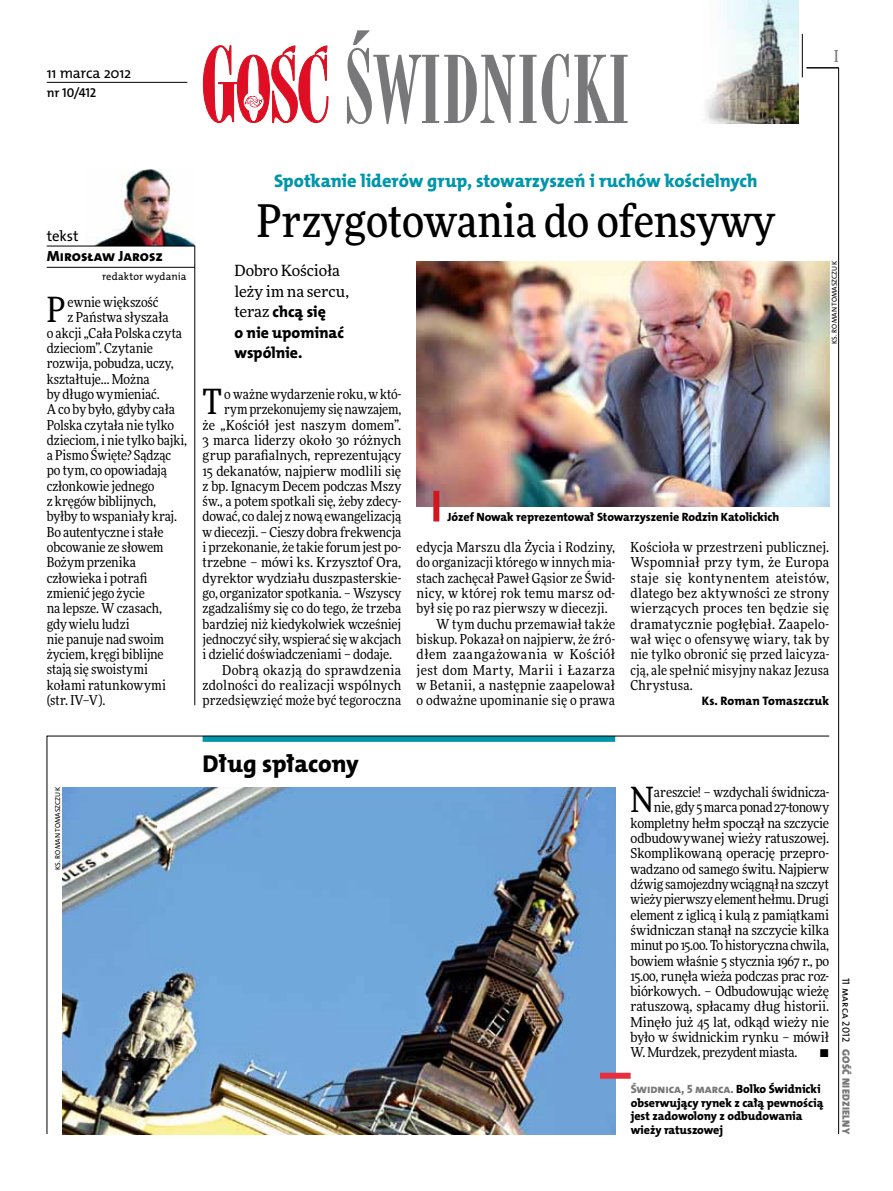
<style>
.page{position:relative;width:893px;height:1191px;background:#fff}
.page>*{position:absolute;margin:0;border:0;box-sizing:border-box;transform-origin:0 0}
.t1{font:500 45px "Freeday Narrow";color:#000}
.t2{font:34.8px "Freeday Narrow News";color:#000}
.t3{font:24.45px "The Mix HP8 Ex Bld";letter-spacing:-.005em;color:#000}
.t4{font:18.3px "The Mix HP8 Ex Bld";letter-spacing:-.005em;color:#0096aa}
.t5{font:500 16.5px "Freeday Narrow";color:#787779;scale:.9 1}
.t6{font:15.75px/20.4px "The Mix HP8 Ex Bld";letter-spacing:-.005em;color:#000}
.t7{font:15.45px/20.4px "Freeday News";letter-spacing:-.005em;color:#000}
.t8{font:14.85px "The Mix HP5 Plain";letter-spacing:-.015em;color:#000}
.t9{font:14.85px "The Mix HP8 Ex Bld";color:#000}
.t10{font:13.65px/15.3px "Freeday Narrow News";letter-spacing:-.005em;color:#000;text-align:justify}
.t11{font:13.65px "Freeday Narrow News";letter-spacing:.015em;color:#000}
.t12{font:13.65px "Freeday Narrow News";letter-spacing:.02em;color:#000}
.t13{font:13.65px "Freeday Narrow News";letter-spacing:.025em;color:#000}
.t14{font:13.65px "Freeday Narrow News";letter-spacing:.035em;color:#000}
.t15{font:12.9px "The Mix HP6 Se Bld";letter-spacing:-.015em;color:#000}
.t16{font:12.3px "The Mix HP8 Ex Bld";letter-spacing:.005em;color:#000}
.t17{font:12px/13.5px "The Mix HP8 Ex Bld";letter-spacing:-.005em;color:#000}
.t18{font:10.5px "The Mix HP5 Plain";letter-spacing:.01em;color:#000}
.t19{font:10.5px "The Mix HP9 Blk";letter-spacing:.025em;color:#787779}
.t20{font:7.2px "The Mix HP5 Plain";letter-spacing:.005em;color:#000}
.s1{font-family:"Freeday News";font-size:15.45px}
.s2{color:#787779}
</style>
<div class="page">
<hr style="left:838px;top:68px;width:1px;height:1066px;background:#000">
<hr style="left:802px;top:34px;width:1px;height:43px;background:#000">
<svg style="left:47px;top:735px;width:783px;height:399px"></svg>
<hr style="left:195px;top:246px;width:1px;height:459px;background:#000">
<hr style="left:806px;top:68px;width:33px;height:1px;background:#000">
<svg style="left:203px;top:45px;width:125px;height:78px"></svg>
<svg style="left:347px;top:30px;width:281px;height:94px"></svg>
<img style="left:705px;top:0;width:93px;height:123px">
<img style="left:85px;top:169px;width:110px;height:77px">
<hr style="left:47px;top:246px;width:148px;height:1px;background:#000">
<hr style="left:47px;top:267px;width:148px;height:1px;background:#000">
<hr style="left:47px;top:82px;width:140px;height:1px;background:#000">
<img style="left:62px;top:787px;width:553px;height:347px">
<img style="left:416px;top:261px;width:413px;height:245px">
<div style="left:433px;top:491px;width:6px;height:30px;background:#d3151f"></div>
<div style="left:600px;top:1072px;width:31px;height:6px;background:#e92f3f"></div>
<p class="t8" style="left:47px;top:63px;width:86px">11 marca 2012</p>
<p class="t15" style="left:47px;top:85px;width:51px">nr 10/412</p>
<p class="t5" style="left:834px;top:46px;width:6px">I</p>
<p class="t8" style="left:47px;top:227px;width:33px">tekst</p>
<p class="t9" style="left:47px;top:247px;width:118px">Mirosław Jarosz</p>
<p class="t18" style="left:102px;top:270px;width:86px">redaktor wydania</p>
<h2 class="t2" style="left:47px;top:289px;width:20px">P</h2>
<p class="t10" style="left:68px;top:294px;width:92px">ewnie większość</p>
<p class="t10" style="left:68px;top:310px;width:102px">z Państwa słyszała</p>
<p class="t10" style="left:47px;top:325px;width:137px">o akcji „Cała Polska czyta</p>
<p class="t10" style="left:47px;top:340px;width:108px">dzieciom”. Czytanie</p>
<p class="t10" style="left:47px;top:356px;width:129px">rozwija, pobudza, uczy,</p>
<p class="t10" style="left:47px;top:371px;width:104px">kształtuje… Można</p>
<p class="t10" style="left:47px;top:386px;width:115px">by długo wymieniać.</p>
<p class="t10" style="left:47px;top:401px;width:130px">A co by było, gdyby cała</p>
<p class="t10" style="left:47px;top:417px;width:129px">Polska czytała nie tylko</p>
<p class="t10" style="left:47px;top:432px;width:142px">dzieciom, i nie tylko bajki,</p>
<p class="t10" style="left:47px;top:447px;width:126px">a Pismo Święte? Sądząc</p>
<p class="t10" style="left:47px;top:463px;width:122px">po tym, co opowiadają</p>
<p class="t10" style="left:47px;top:478px;width:109px">członkowie jednego</p>
<p class="t10" style="left:47px;top:493px;width:111px">z kręgów biblijnych,</p>
<p class="t10" style="left:47px;top:509px;width:132px">byłby to wspaniały kraj.</p>
<p class="t10" style="left:47px;top:524px;width:118px">Bo autentyczne i stałe</p>
<p class="t10" style="left:47px;top:539px;width:118px">obcowanie ze słowem</p>
<p class="t10" style="left:47px;top:554px;width:91px">Bożym przenika</p>
<p class="t10" style="left:47px;top:570px;width:102px">człowieka i potrafi</p>
<p class="t10" style="left:47px;top:585px;width:100px">zmienić jego życie</p>
<p class="t10" style="left:47px;top:600px;width:117px">na lepsze. W czasach,</p>
<p class="t10" style="left:47px;top:616px;width:84px">gdy wielu ludzi</p>
<p class="t10" style="left:47px;top:631px;width:119px">nie panuje nad swoim</p>
<p class="t10" style="left:47px;top:646px;width:118px">życiem, kręgi biblijne</p>
<p class="t10" style="left:47px;top:662px;width:103px">stają się swoistymi</p>
<p class="t11" style="left:47px;top:676px;width:121px">kołami ratunkowymi</p>
<p class="t10" style="left:47px;top:692px;width:60px">(str. IV–V).</p>
<h3 class="t4" style="left:274px;top:169px;width:485px">Spotkanie liderów grup, stowarzyszeń i ruchów kościelnych</h3>
<h1 class="t1" style="left:257px;top:193px;width:519px">Przygotowania do ofensywy</h1>
<p class="t7" style="left:234px;top:260px;width:116px">Dobro Kościoła leży im na sercu,</p>
<p class="t6" style="left:234px;top:302px;width:111px"><span class="s1">teraz</span> chcą się<br>o nie upominać wspólnie.</p>
<p class="t20" style="left:830px;top:344px;width:83px;rotate:-90deg">Ks. Roman Tomaszczuk</p>
<h2 class="t2" style="left:203px;top:380px;width:21px">T</h2>
<p class="t10" style="left:224px;top:386px;width:178px">o ważne wydarzenie roku, w któ-</p>
<p class="t10" style="left:224px;top:401px;width:178px">rym przekonujemy się nawzajem,</p>
<p class="t10" style="left:203px;top:417px;width:200px">że „Kościół jest naszym domem”.</p>
<p class="t10" style="left:203px;top:432px;width:200px">3 marca liderzy około 30 różnych</p>
<p class="t10" style="left:203px;top:447px;width:200px">grup parafialnych, reprezentujący</p>
<p class="t10" style="left:203px;top:463px;width:200px">15 dekanatów, najpierw modlili się</p>
<p class="t10" style="left:203px;top:478px;width:200px">z bp. Ignacym Decem podczas Mszy</p>
<p class="t10" style="left:203px;top:493px;width:200px">św., a potem spotkali się, żeby zdecy-</p>
<p class="t10" style="left:203px;top:509px;width:200px">dować, co dalej z nową ewangelizacją</p>
<p class="t10" style="left:203px;top:524px;width:200px">w diecezji. – Cieszy dobra frekwencja</p>
<p class="t10" style="left:203px;top:539px;width:200px">i przekonanie, że takie forum jest po-</p>
<p class="t10" style="left:203px;top:555px;width:200px">trzebne – mówi ks. Krzysztof Ora,</p>
<p class="t10" style="left:203px;top:570px;width:200px">dyrektor wydziału duszpasterskie-</p>
<p class="t10" style="left:203px;top:585px;width:200px">go, organizator spotkania. – Wszyscy</p>
<p class="t10" style="left:203px;top:600px;width:200px">zgadzaliśmy się co do tego, że trzeba</p>
<p class="t10" style="left:203px;top:616px;width:200px">bardziej niż kiedykolwiek wcześniej</p>
<p class="t10" style="left:203px;top:631px;width:200px">jednoczyć siły, wspierać się w akcjach</p>
<p class="t10" style="left:203px;top:646px;width:191px">i dzielić doświadczeniami – dodaje.</p>
<p class="t12" style="left:222px;top:661px;width:181px">Dobrą okazją do sprawdzenia</p>
<p class="t11" style="left:203px;top:676px;width:200px">zdolności do realizacji wspólnych</p>
<p class="t10" style="left:203px;top:692px;width:200px">przedsięwzięć może być tegoroczna</p>
<p class="t17" style="left:448px;top:511px;width:333px">Józef Nowak reprezentował Stowarzyszenie Rodzin Katolickich</p>
<p class="t11" style="left:417px;top:539px;width:200px">edycja Marszu dla Życia i Rodziny,</p>
<p class="t10" style="left:417px;top:555px;width:200px">do organizacji którego w innych mia-</p>
<p class="t10" style="left:417px;top:570px;width:200px">stach zachęcał Paweł Gąsior ze Świd-</p>
<p class="t10" style="left:417px;top:585px;width:200px">nicy, w której rok temu marsz od-</p>
<p class="t10" style="left:417px;top:600px;width:193px">był się po raz pierwszy w diecezji.</p>
<p class="t11" style="left:436px;top:615px;width:181px">W tym duchu przemawiał także</p>
<p class="t10" style="left:417px;top:631px;width:200px">biskup. Pokazał on najpierw, że źró-</p>
<p class="t14" style="left:417px;top:646px;width:200px">dłem zaangażowania w Kościół</p>
<p class="t13" style="left:417px;top:661px;width:200px">jest dom Marty, Marii i Łazarza</p>
<p class="t12" style="left:417px;top:676px;width:200px">w Betanii, a następnie zaapelował</p>
<p class="t12" style="left:417px;top:692px;width:200px">o odważne upominanie się o prawa</p>
<p class="t10" style="left:630px;top:539px;width:200px">Kościoła w przestrzeni publicznej.<br>Wspomniał przy tym, że Europa staje się kontynentem ateistów, dlatego bez aktywności ze strony wierzących proces ten będzie się dramatycznie pogłębiał. Zaapelo&shy;wał więc o ofensywę wiary, tak by nie tylko obronić się przed laicyza&shy;cją, ale spełnić misyjny nakaz Jezusa Chrystusa.</p>
<p class="t16" style="left:702px;top:693px;width:129px">Ks. Roman Tomaszczuk</p>
<p class="t20" style="left:53px;top:869px;width:83px;rotate:-90deg">Ks. Roman Tomaszczuk</p>
<h3 class="t3" style="left:203px;top:747px;width:158px">Dług spłacony</h3>
<h2 class="t2" style="left:630px;top:778px;width:25px">N</h2>
<p class="t10" style="left:654px;top:784px;width:177px">areszcie! – wzdychali świdnicza-</p>
<p class="t10" style="left:654px;top:799px;width:177px">nie, gdy 5 marca ponad 27-tonowy</p>
<p class="t10" style="left:630px;top:815px;width:200px">kompletny hełm spoczął na szczycie</p>
<p class="t10" style="left:630px;top:830px;width:200px">odbudowywanej wieży ratuszowej.</p>
<p class="t10" style="left:630px;top:845px;width:200px">Skomplikowaną operację przepro-</p>
<p class="t10" style="left:630px;top:861px;width:200px">wadzano od samego świtu. Najpierw</p>
<p class="t10" style="left:630px;top:876px;width:200px">dźwig samojezdny wciągnął na szczyt</p>
<p class="t10" style="left:630px;top:891px;width:200px">wieży pierwszy element hełmu. Drugi</p>
<p class="t10" style="left:630px;top:907px;width:200px">element z iglicą i kulą z pamiątkami</p>
<p class="t10" style="left:630px;top:922px;width:200px">świdniczan stanął na szczycie kilka</p>
<p class="t10" style="left:630px;top:937px;width:200px">minut po 15.00. To historyczna chwila,</p>
<p class="t10" style="left:630px;top:953px;width:200px">bowiem właśnie 5 stycznia 1967 r., po</p>
<p class="t10" style="left:630px;top:968px;width:200px">15.00, runęła wieża podczas prac roz-</p>
<p class="t10" style="left:630px;top:983px;width:200px">biórkowych. – Odbudowując wieżę</p>
<p class="t10" style="left:630px;top:998px;width:200px">ratuszową, spłacamy dług historii.</p>
<p class="t10" style="left:630px;top:1014px;width:200px">Minęło już 45 lat, odkąd wieży nie</p>
<p class="t10" style="left:630px;top:1029px;width:200px">było w świdnickim rynku – mówił</p>
<p class="t10" style="left:630px;top:1044px;width:168px">W. Murdzek, prezydent miasta.</p>
<p class="t10" style="left:819px;top:1044px;width:11px">•</p>
<p class="t17" style="left:631px;top:1082px;width:194px"><span class="s2">Świdnica, 5 marca.</span> Bolko Świdnicki obserwujący rynek z całą pewnością jest zadowolony z odbudowania wieży ratuszowej</p>
<p class="t18" style="left:853px;top:977px;width:66px;rotate:90deg">11 marca 2012</p>
<p class="t19" style="left:853px;top:1049px;width:86px;rotate:90deg">Gość Niedzielny</p>
</div>
